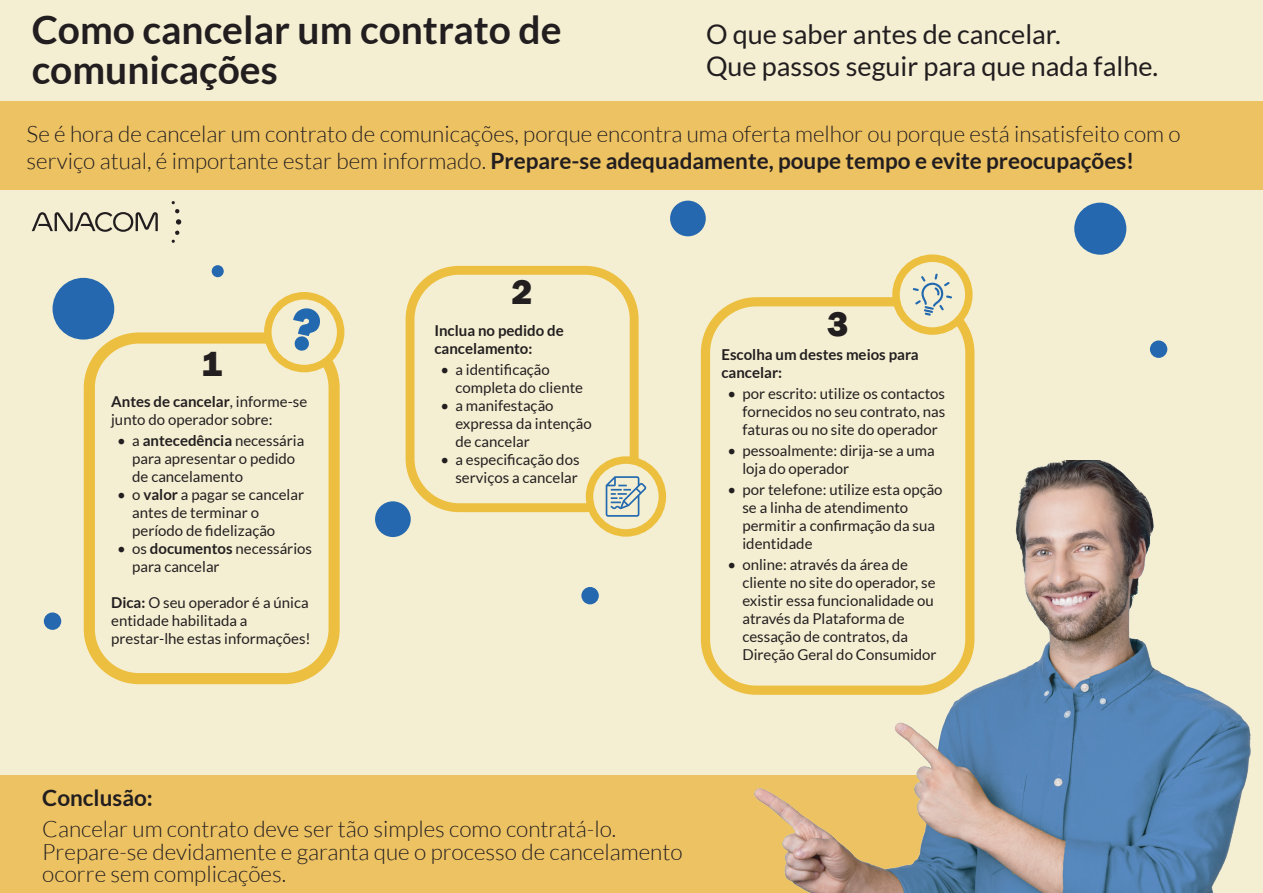
<style>
.page{position:relative;width:1263px;height:893px;background:#f4efd2}
.page>*{position:absolute;margin:0;border:0;box-sizing:border-box;transform-origin:0 0}
.t1{font:700 39px/40.5px "Lato";color:#221e20}
.t2{font:800 36px "Franklin Gothic";color:#231f20}
.t3{font:800 36px "Franklin Gothic";color:#221e20}
.t4{font:27px/31.5px "Lato";color:#221e20}
.t5{font:300 22.5px/22.5px "Lato";color:#221e20}
.t6{font:700 22.5px "Lato";color:#221e20}
.t7{font:15px/18px "Lato";color:#231f20}
.t8{font:700 15px/18px "Lato";color:#231f20}
.s1{font-weight:700}
</style>
<div class="page">
<svg style="left:84px;top:332px;width:256px;height:352px"></svg>
<div style="left:0;top:775px;width:1042px;height:118px;background:#edc263"></div>
<svg style="left:171px;top:201px;width:10px;height:42px"></svg>
<svg style="left:32px;top:212px;width:126px;height:20px"></svg>
<img style="left:754px;top:460px;width:497px;height:433px">
<div style="left:375px;top:501px;width:36px;height:36px;background:#2568b0;border-radius:50%"></div>
<div style="left:670px;top:201px;width:36px;height:35px;background:#2568b0;border-radius:50%"></div>
<div style="left:53px;top:278px;width:61px;height:62px;background:#2568b0;border-radius:50%"></div>
<div style="left:581px;top:587px;width:18px;height:17px;background:#2568b0;border-radius:50%"></div>
<div style="left:1074px;top:203px;width:52px;height:52px;background:#2568b0;border-radius:50%"></div>
<div style="left:1150px;top:340px;width:17px;height:18px;background:#2568b0;border-radius:50%"></div>
<div style="left:44px;top:612px;width:17px;height:18px;background:#2568b0;border-radius:50%"></div>
<div style="left:212px;top:265px;width:12px;height:12px;background:#2568b0;border-radius:50%"></div>
<svg style="left:406px;top:266px;width:233px;height:246px"></svg>
<svg style="left:701px;top:297px;width:273px;height:398px"></svg>
<svg style="left:268px;top:296px;width:73px;height:73px"></svg>
<div style="left:264px;top:292px;width:80px;height:80px;border:8px solid #edbf3f;border-radius:50%"></div>
<svg style="left:896px;top:258px;width:73px;height:73px"></svg>
<div style="left:892px;top:254px;width:80px;height:81px;border:8px solid #edbf3f;border-radius:50%"></div>
<svg style="left:589px;top:460px;width:73px;height:73px"></svg>
<div style="left:586px;top:456px;width:80px;height:81px;border:8px solid #edbf3f;border-radius:50%"></div>
<svg style="left:606px;top:476px;width:40px;height:41px"></svg>
<svg style="left:913px;top:274px;width:39px;height:42px"></svg>
<div style="left:0;top:101px;width:1263px;height:88px;background:#edc263"></div>
<svg style="left:287px;top:306px;width:35px;height:47px"></svg>
<h1 class="t1" style="left:32px;top:9px;width:531px">Como cancelar um contrato de comunicações</h1>
<h3 class="t4" style="left:706px;top:18px;width:454px">O que saber antes de cancelar.<br>Que passos seguir para que nada falhe.</h3>
<h3 class="t5" style="left:27px;top:120px;width:1155px;line-height:27px">Se é hora de cancelar um contrato de comunicações, porque encontra uma oferta melhor ou porque está insatisfeito com o serviço atual, é importante estar bem informado. <span class="s1">Prepare-se adequadamente, poupe tempo e evite preocupações!</span></h3>
<h2 class="t2" style="left:201px;top:340px;width:23px">1</h2>
<p class="t7" style="left:111px;top:393px;width:198px"><span class="s1">Antes de cancelar</span>, informe-se junto do operador sobre:</p>
<p class="t7" style="left:132px;top:432px;width:174px;text-indent:-15px">• a <span class="s1">antecedência</span> necessária para apresentar o pedido de cancelamento</p>
<p class="t7" style="left:132px;top:486px;width:173px;text-indent:-15px">• o <span class="s1">valor</span> a pagar se cancelar antes de terminar o período de fidelização</p>
<p class="t7" style="left:132px;top:540px;width:181px;text-indent:-15px">• os <span class="s1">documentos</span> necessários para cancelar</p>
<p class="t7" style="left:111px;top:594px;width:201px"><span class="s1">Dica:</span> O seu operador é a única entidade habilitada a prestar-lhe estas informações!</p>
<h2 class="t2" style="left:511px;top:269px;width:23px">2</h2>
<p class="t8" style="left:434px;top:321px;width:131px">Inclua no pedido de cancelamento:</p>
<p class="t7" style="left:455px;top:361px;width:129px;text-indent:-15px">• a identificação completa do cliente</p>
<p class="t7" style="left:455px;top:397px;width:138px;text-indent:-15px">• a manifestação expressa da intenção de cancelar</p>
<p class="t7" style="left:440px;top:451px;width:141px;text-align:right">• a especificação dos serviços a cancelar</p>
<h2 class="t3" style="left:827px;top:301px;width:23px">3</h2>
<p class="t8" style="left:721px;top:346px;width:199px">Escolha um destes meios para cancelar:</p>
<p class="t7" style="left:742px;top:385px;width:204px;text-align:justify;text-indent:-15px">• por escrito: utilize os contactos fornecidos no seu contrato, nas faturas ou no site do operador</p>
<p class="t7" style="left:742px;top:442px;width:194px;text-indent:-15px">• pessoalmente: dirija-se a uma loja do operador</p>
<p class="t7" style="left:742px;top:481px;width:202px;text-indent:-15px">• por telefone: utilize esta opção se a linha de atendimento permitir a confirmação da sua identidade</p>
<p class="t7" style="left:742px;top:556px;width:196px;text-indent:-15px">• online: através da área de cliente no site do operador, se existir essa funcionalidade ou através da Plataforma de cessação de contratos, da<br>Direção Geral do Consumidor</p>
<h3 class="t6" style="left:42px;top:785px;width:112px">Conclusão:</h3>
<h3 class="t5" style="left:42px;top:818px;width:642px">Cancelar um contrato deve ser tão simples como contratá-lo.<br>Prepare-se devidamente e garanta que o processo de cancelamento ocorre sem complicações.</h3>
</div>
